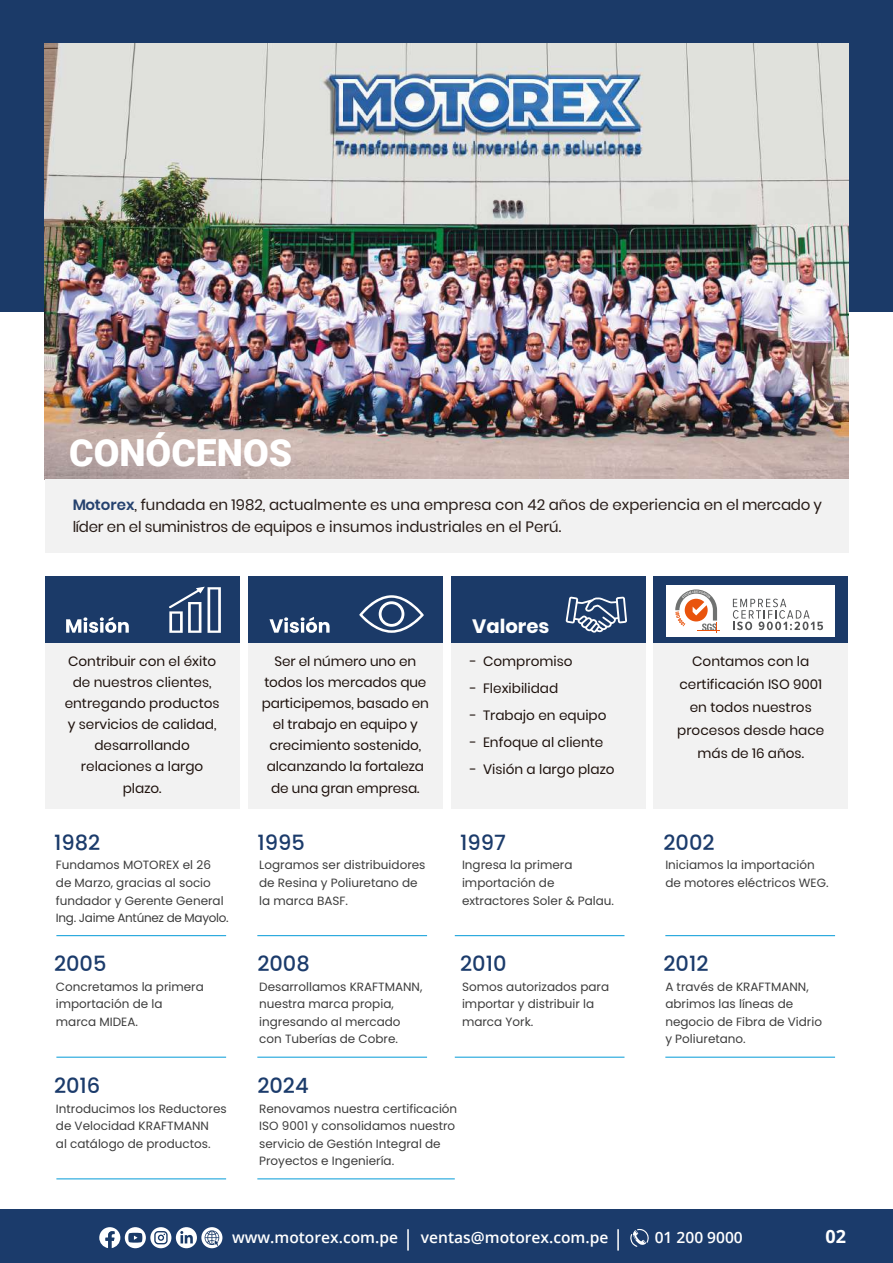
<style>
.page{position:relative;width:893px;height:1263px;background:#fff}
.page>*{position:absolute;margin:0;border:0;box-sizing:border-box;transform-origin:0 0}
.t1{font:900 37.35px "Roboto";color:#fff}
.t2{font:500 21px "Poppins";color:#1b3b6b}
.t3{font:700 19.35px "Poppins";color:#fff}
.t4{font:700 18px "Open Sans";color:#fff}
.t5{font:600 15.6px "Open Sans";color:#fff}
.t6{font:15px/22.5px "Poppins";color:#1e120d}
.t7{font:13.5px/21px "Poppins";color:#1e120d;text-align:center}
.t8{font:12px/17.5px "Poppins";color:#3d3d3d}
.s1{font-weight:600;color:#1c3a69}
</style>
<div class="page">
<div style="left:0;top:0;width:893px;height:312px;background:#1b3a68"></div>
<img style="left:45px;top:158px;width:803px;height:317px">
<img style="left:45px;top:44px;width:803px;height:114px">
<div style="left:45px;top:479px;width:803px;height:74px;background:#f2f2f2"></div>
<div style="left:0;top:1209px;width:893px;height:54px;background:#1b3b6b"></div>
<svg style="left:150px;top:1227px;width:21px;height:21px"></svg>
<svg style="left:201px;top:1227px;width:21px;height:21px"></svg>
<div style="left:176px;top:1227px;width:21px;height:21px;background:#fff;border-radius:50%"></div>
<svg style="left:180px;top:1231px;width:13px;height:12px"></svg>
<svg style="left:125px;top:1227px;width:21px;height:21px"></svg>
<svg style="left:128px;top:1233px;width:14px;height:9px"></svg>
<svg style="left:99px;top:1227px;width:21px;height:21px"></svg>
<svg style="left:205px;top:1230px;width:14px;height:16px"></svg>
<svg style="left:154px;top:1231px;width:14px;height:13px"></svg>
<hr style="left:407px;top:1229px;width:2px;height:21px;background:#fff">
<hr style="left:617px;top:1229px;width:2px;height:21px;background:#fff">
<svg style="left:630px;top:1229px;width:19px;height:18px"></svg>
<div style="left:45px;top:577px;width:194px;height:232px;background:#f2f2f2"></div>
<div style="left:45px;top:577px;width:194px;height:66px;background:#1b3a68"></div>
<svg style="left:169px;top:587px;width:52px;height:46px"></svg>
<svg style="left:66px;top:617px;width:63px;height:16px"></svg>
<div style="left:654px;top:579px;width:194px;height:230px;background:#f2f2f2"></div>
<div style="left:654px;top:577px;width:194px;height:66px;background:#1b3a68"></div>
<div style="left:667px;top:585px;width:168px;height:52px;background:#fff"></div>
<svg style="left:675px;top:589px;width:45px;height:43px"></svg>
<svg style="left:733px;top:599px;width:90px;height:31px"></svg>
<div style="left:248px;top:577px;width:195px;height:232px;background:#f2f2f2"></div>
<div style="left:248px;top:577px;width:195px;height:66px;background:#1b3a68"></div>
<svg style="left:269px;top:617px;width:61px;height:16px"></svg>
<svg style="left:359px;top:595px;width:65px;height:38px"></svg>
<div style="left:451px;top:577px;width:194px;height:232px;background:#f2f2f2"></div>
<div style="left:451px;top:577px;width:194px;height:66px;background:#1b3a68"></div>
<svg style="left:566px;top:596px;width:61px;height:37px"></svg>
<hr style="left:56px;top:935px;width:170px;height:1px;background:#049bd8">
<hr style="left:257px;top:935px;width:170px;height:1px;background:#049bd8">
<hr style="left:455px;top:935px;width:169px;height:1px;background:#049bd8">
<hr style="left:665px;top:935px;width:170px;height:1px;background:#049bd8">
<hr style="left:56px;top:1057px;width:170px;height:1px;background:#049bd8">
<hr style="left:257px;top:1057px;width:170px;height:1px;background:#049bd8">
<hr style="left:455px;top:1057px;width:169px;height:1px;background:#049bd8">
<hr style="left:665px;top:1057px;width:170px;height:1px;background:#049bd8">
<hr style="left:56px;top:1178px;width:170px;height:1px;background:#049bd8">
<hr style="left:257px;top:1178px;width:198px;height:1px;background:#049bd8">
<h1 class="t1" style="left:69px;top:427px;width:224px">CONÓCENOS</h1>
<p class="t6" style="left:72px;top:493px;width:751px"><span class="s1">Motorex</span>, fundada en 1982, actualmente es una empresa con 42 años de experiencia en el mercado y líder en el suministros de equipos e insumos industriales en el Perú.</p>
<h3 class="t3" style="left:472px;top:615px;width:79px">Valores</h3>
<p class="t7" style="left:65px;top:651px;width:156px">Contribuir con el éxito de nuestros clientes, entregando productos y servicios de calidad, desarrollando relaciones a largo plazo.</p>
<p class="t7" style="left:677px;top:650px;width:149px;line-height:22.8px">Contamos con la certificación ISO 9001 en todos nuestros procesos desde hace más de 16 años.</p>
<p class="t7" style="left:262px;top:651px;width:169px">Ser el número uno en todos los mercados que participemos, basado en el trabajo en equipo y crecimiento sostenido, alcanzando la fortaleza de una gran empresa.</p>
<p class="t7" style="left:470px;top:651px;width:104px">- Compromiso</p>
<p class="t7" style="left:470px;top:678px;width:89px">- Flexibilidad</p>
<p class="t7" style="left:470px;top:705px;width:138px">- Trabajo en equipo</p>
<p class="t7" style="left:470px;top:732px;width:135px">- Enfoque al cliente</p>
<p class="t7" style="left:470px;top:759px;width:146px">- Visión a largo plazo</p>
<h2 class="t2" style="left:54px;top:830px;width:48px">1982</h2>
<p class="t8" style="left:56px;top:856px;width:174px">Fundamos MOTOREX el 26 de Marzo, gracias al socio fundador y Gerente General<br>Ing. Jaime Antúnez de Mayolo.</p>
<h2 class="t2" style="left:54px;top:952px;width:54px">2005</h2>
<p class="t8" style="left:56px;top:978px;width:150px">Concretamos la primera importación de la marca MIDEA.</p>
<h2 class="t2" style="left:54px;top:1074px;width:48px">2016</h2>
<p class="t8" style="left:56px;top:1099px;width:172px">Introducimos los Reductores de Velocidad KRAFTMANN<br>al catálogo de productos.</p>
<h2 class="t2" style="left:257px;top:830px;width:49px">1995</h2>
<p class="t8" style="left:259px;top:856px;width:168px">Logramos ser distribuidores de Resina y Poliuretano de la marca BASF.</p>
<h2 class="t2" style="left:257px;top:952px;width:54px">2008</h2>
<p class="t8" style="left:259px;top:978px;width:165px">Desarrollamos KRAFTMANN, nuestra marca propia, ingresando al mercado con Tuberías de Cobre.</p>
<h2 class="t2" style="left:460px;top:830px;width:47px">1997</h2>
<p class="t8" style="left:462px;top:856px;width:154px">Ingresa la primera importación de extractores Soler &amp; Palau.</p>
<h2 class="t2" style="left:460px;top:952px;width:48px">2010</h2>
<p class="t8" style="left:462px;top:978px;width:149px">Somos autorizados para importar y distribuir la marca York.</p>
<h2 class="t2" style="left:257px;top:1074px;width:53px">2024</h2>
<p class="t8" style="left:259px;top:1099px;width:200px">Renovamos nuestra certificación<br>ISO 9001 y consolidamos nuestro servicio de Gestión Integral de<br>Proyectos e Ingeniería.</p>
<h2 class="t2" style="left:663px;top:830px;width:53px">2002</h2>
<p class="t8" style="left:665px;top:856px;width:165px">Iniciamos la importación de motores eléctricos WEG.</p>
<h2 class="t2" style="left:663px;top:952px;width:47px">2012</h2>
<p class="t8" style="left:665px;top:978px;width:158px">A través de KRAFTMANN, abrimos las líneas de negocio de Fibra de Vidrio y Poliuretano.</p>
<h3 class="t5" style="left:232px;top:1227px;width:168px">www.motorex.com.pe</h3>
<h3 class="t5" style="left:421px;top:1227px;width:189px">ventas@motorex.com.pe</h3>
<h3 class="t5" style="left:655px;top:1227px;width:90px">01 200 9000</h3>
<h3 class="t4" style="left:825px;top:1224px;width:22px">02</h3>
</div>
